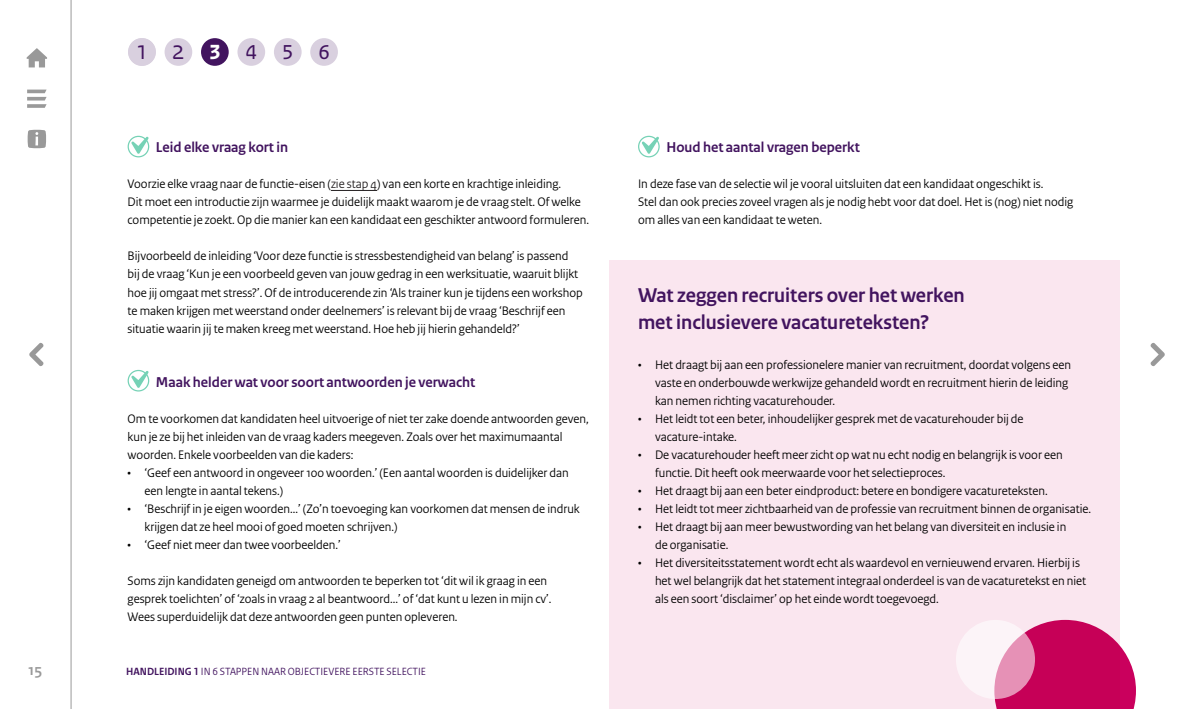
<style>
.page{position:relative;width:1191px;height:709px;background:#fff}
.page>*{position:absolute;margin:0;border:0;box-sizing:border-box;transform-origin:0 0}
.t1{font:28px "Rijksoverheid Sans Heading";color:#42145f;scale:.96 1}
.Kop_21_pt_-_vraag{font:700 21px/27px "Rijksoverheid Sans Heading";color:#42145f}
.t2{font:700 16px "Rijksoverheid Sans Heading";color:#999}
.Kop_2{font:700 15px "Rijksoverheid Sans Heading";color:#42145f}
.Broodtekst_wit_na{font:13px/18px "Rijksoverheid Sans Heading";color:#000}
.Broodtekst_13_17pt{font:13px/18px "Rijksoverheid Sans Heading";color:#000}
.Broodtekst_wit_voor{font:13px/18px "Rijksoverheid Sans Heading";color:#000}
.t3{font:11px "Rijksoverheid Sans Heading";color:#42145f}
.s1{font-weight:700;color:#fff}
.s2{color:#231f20}
.s3{font-weight:700}
</style>
<div class="page">
<div style="left:609px;top:260px;width:511px;height:449px;background:#fae6ef"></div>
<hr style="left:331px;top:190px;width:46px;height:1px;background:#231f20">
<div style="left:128px;top:136px;width:21px;height:21px;border:1px solid #76d2b6;border-radius:50%"></div>
<svg style="left:131px;top:137px;width:18px;height:17px"></svg>
<div style="left:128px;top:370px;width:21px;height:21px;border:1px solid #76d2b6;border-radius:50%"></div>
<svg style="left:131px;top:371px;width:18px;height:17px"></svg>
<div style="left:638px;top:136px;width:21px;height:21px;border:1px solid #76d2b6;border-radius:50%"></div>
<svg style="left:641px;top:137px;width:18px;height:17px"></svg>
<svg style="left:995px;top:620px;width:141px;height:89px;background:#cd216d"></svg>
<svg style="left:956px;top:620px;width:79px;height:79px;fill:#fcf4f8"></svg>
<svg style="left:27px;top:90px;width:20px;height:18px"></svg>
<svg style="left:1150px;top:342px;width:15px;height:24px"></svg>
<svg style="left:29px;top:342px;width:15px;height:24px"></svg>
<svg style="left:28px;top:130px;width:18px;height:18px"></svg>
<svg style="left:27px;top:48px;width:20px;height:19px"></svg>
<hr style="left:71px;top:0;width:1px;height:709px;background:#999">
<div style="left:237px;top:38px;width:28px;height:28px;background:#d9d0df;border-radius:50%"></div>
<div style="left:274px;top:38px;width:28px;height:28px;background:#d9d0df;border-radius:50%"></div>
<div style="left:310px;top:38px;width:28px;height:28px;background:#d9d0df;border-radius:50%"></div>
<div style="left:201px;top:38px;width:28px;height:28px;background:#42145f;border-radius:50%"></div>
<div style="left:165px;top:38px;width:27px;height:28px;background:#d9d0df;border-radius:50%"></div>
<div style="left:128px;top:38px;width:28px;height:28px;background:#d9d0df;border-radius:50%"></div>
<p class="t2" style="left:29px;top:660px;width:15px">15</p>
<h1 class="t1" style="left:137px;top:33px;width:202px">12<span class="s1">3</span>456</h1>
<h2 class="Kop_2" style="left:156px;top:139px;width:134px">Leid elke vraag kort in</h2>
<p class="Broodtekst_wit_na" style="left:128px;top:175px;width:463px">Voorzie elke vraag naar de functie-eisen (<span class="s2">zie stap 4</span>) van een korte en krachtige inleiding.<br>Dit moet een introductie zijn waarmee je duidelijk maakt waarom je de vraag stelt. Of welke competentie je zoekt. Op die manier kan een kandidaat een geschikter antwoord formuleren.</p>
<p class="Broodtekst_wit_na" style="left:128px;top:247px;width:457px">Bijvoorbeeld de inleiding ‘Voor deze functie is stressbestendigheid van belang’ is passend bij de vraag ‘Kun je een voorbeeld geven van jouw gedrag in een werksituatie, waaruit blijkt hoe jij omgaat met stress?’. Of de introducerende zin ‘Als trainer kun je tijdens een workshop te maken krijgen met weerstand onder deelnemers’ is relevant bij de vraag ‘Beschrijf een situatie waarin jij te maken kreeg met weerstand. Hoe heb jij hierin gehandeld?’</p>
<h2 class="Kop_2" style="left:156px;top:373px;width:321px">Maak helder wat voor soort antwoorden je verwacht</h2>
<p class="Broodtekst_13_17pt" style="left:128px;top:409px;width:462px">Om te voorkomen dat kandidaten heel uitvoerige of niet ter zake doende antwoorden geven, kun je ze bij het inleiden van de vraag kaders meegeven. Zoals over het maximumaantal woorden. Enkele voorbeelden van die kaders:</p>
<p class="Broodtekst_wit_na" style="left:145px;top:463px;width:426px;text-indent:-17px">• ‘Geef een antwoord in ongeveer 100 woorden.’ (Een aantal woorden is duidelijker dan een lengte in aantal tekens.)</p>
<p class="Broodtekst_wit_na" style="left:145px;top:499px;width:437px;text-indent:-17px">• ‘Beschrijf in je eigen woorden…’ (Zo’n toevoeging kan voorkomen dat mensen de indruk krijgen dat ze heel mooi of goed moeten schrijven.)</p>
<p class="Broodtekst_wit_na" style="left:128px;top:535px;width:215px">• ‘Geef niet meer dan twee voorbeelden.’</p>
<p class="Broodtekst_wit_voor" style="left:128px;top:571px;width:425px">Soms zijn kandidaten geneigd om antwoorden te beperken tot ‘dit wil ik graag in een gesprek toelichten’ of ‘zoals in vraag 2 al beantwoord...’ of ‘dat kunt u lezen in mijn cv’.<br>Wees superduidelijk dat deze antwoorden geen punten opleveren.</p>
<p class="t3" style="left:126px;top:664px;width:301px"><span class="s3">HANDLEIDING 1</span> IN 6 STAPPEN NAAR OBJECTIEVERE EERSTE SELECTIE</p>
<h2 class="Kop_2" style="left:666px;top:139px;width:195px">Houd het aantal vragen beperkt</h2>
<p class="Broodtekst_13_17pt" style="left:638px;top:175px;width:437px">In deze fase van de selectie wil je vooral uitsluiten dat een kandidaat ongeschikt is.<br>Stel dan ook precies zoveel vragen als je nodig hebt voor dat doel. Het is (nog) niet nodig om alles van een kandidaat te weten.</p>
<p class="Kop_21_pt_-_vraag" style="left:638px;top:282px;width:328px">Wat zeggen recruiters over het werken met inclusievere vacatureteksten?</p>
<p class="Broodtekst_wit_na" style="left:655px;top:355px;width:417px;text-indent:-17px">• Het draagt bij aan een professionelere manier van recruitment, doordat volgens een vaste en onderbouwde werkwijze gehandeld wordt en recruitment hierin de leiding kan nemen richting vacaturehouder.</p>
<p class="Broodtekst_wit_na" style="left:655px;top:409px;width:370px;text-indent:-17px">• Het leidt tot een beter, inhoudelijker gesprek met de vacaturehouder bij de vacature-intake.</p>
<p class="Broodtekst_wit_na" style="left:655px;top:445px;width:409px;text-indent:-17px">• De vacaturehouder heeft meer zicht op wat nu echt nodig en belangrijk is voor een functie. Dit heeft ook meerwaarde voor het selectieproces.</p>
<p class="Broodtekst_wit_na" style="left:638px;top:481px;width:411px">• Het draagt bij aan een beter eindproduct: betere en bondigere vacatureteksten.</p>
<p class="Broodtekst_wit_na" style="left:638px;top:499px;width:454px">• Het leidt tot meer zichtbaarheid van de professie van recruitment binnen de organisatie.</p>
<p class="Broodtekst_wit_na" style="left:655px;top:517px;width:413px;text-indent:-17px">• Het draagt bij aan meer bewustwording van het belang van diversiteit en inclusie in de organisatie.</p>
<p class="Broodtekst_wit_na" style="left:655px;top:553px;width:432px;text-indent:-17px">• Het diversiteitsstatement wordt echt als waardevol en vernieuwend ervaren. Hierbij is het wel belangrijk dat het statement integraal onderdeel is van de vacaturetekst en niet als een soort ‘disclaimer’ op het einde wordt toegevoegd.</p>
</div>
